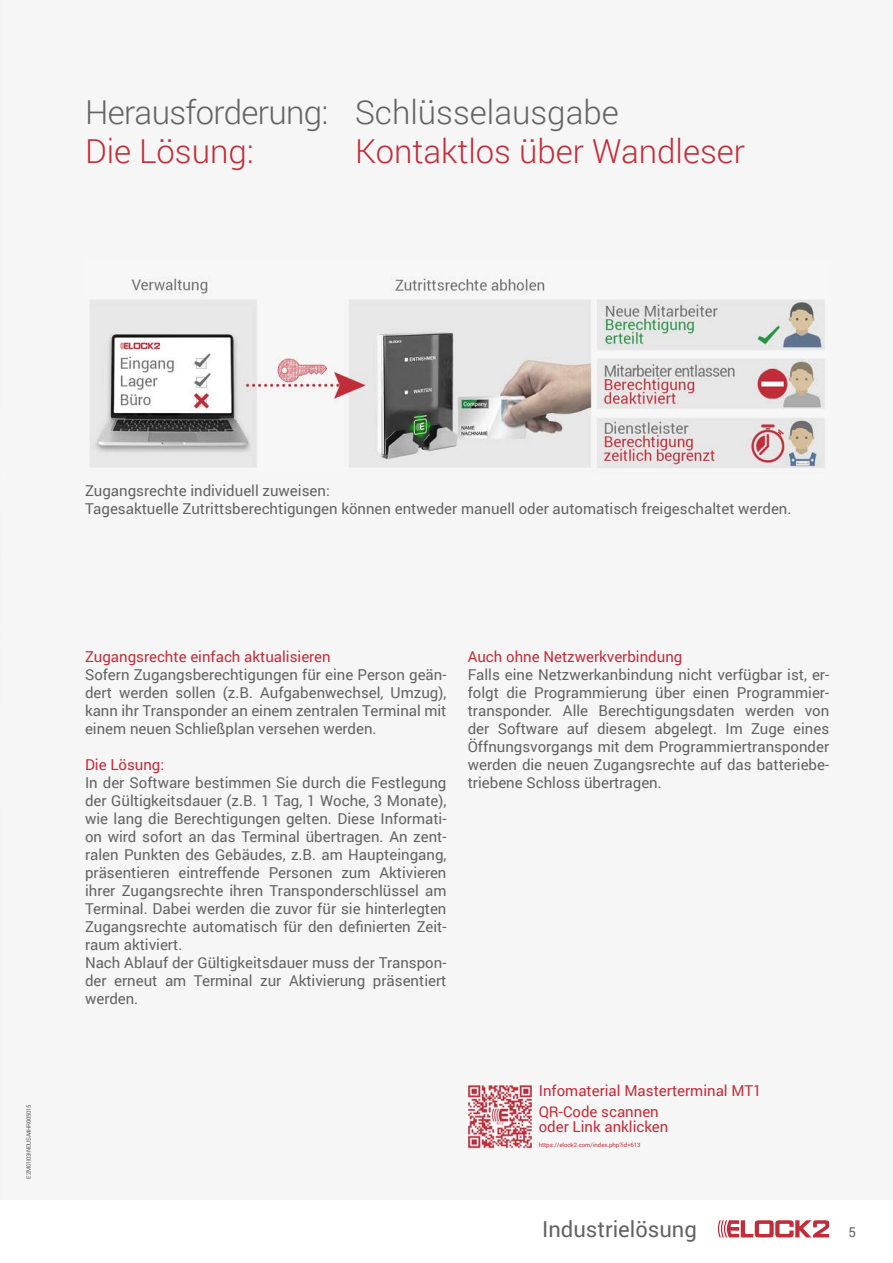
<style>
.page{position:relative;width:893px;height:1263px;background:#fff}
.page>*{position:absolute;margin:0;border:0;box-sizing:border-box;transform-origin:0 0}
.t1{font:300 33px "Roboto";color:#c22d3a}
.t2{font:300 33px "Roboto";color:#636366}
.t3{font:22.05px "Roboto";color:#636366}
.t4{font:15px/18px "Roboto";color:#636366;text-align:justify}
.Absatzformat_1{font:15px "Roboto";color:#c22d3a}
.t5{font:13.5px "Roboto";color:#636366}
.Absatzformat_1-2{font:6px "Roboto";color:#c22d3a}
.t6{font:6px "Roboto";letter-spacing:-.05em;color:#636366}
</style>
<div class="page">
<img style="left:89px;top:276px;width:739px;height:196px">
<svg style="left:718px;top:1220px;width:111px;height:17px"></svg>
<img style="left:468px;top:1084px;width:63px;height:64px">
<p class="t2" style="left:85px;top:89px;width:535px">Herausforderung: Schlüsselausgabe</p>
<p class="t1" style="left:85px;top:129px;width:170px">Die Lösung:</p>
<p class="t1" style="left:355px;top:129px;width:391px">Kontaktlos über Wandleser</p>
<p class="t6" style="left:25px;top:1178px;width:76px;rotate:-90deg">E2M01I03INDUSA4HR005015</p>
<p class="t4" style="left:85px;top:481px;width:246px">Zugangsrechte individuell zuweisen:</p>
<p class="t4" style="left:85px;top:499px;width:708px">Tagesaktuelle Zutrittsberechtigungen können entweder manuell oder automatisch freigeschaltet werden.</p>
<p class="Absatzformat_1" style="left:85px;top:646px;width:247px">Zugangsrechte einfach aktualisieren</p>
<p class="t4" style="left:85px;top:665px;width:363px">Sofern Zugangsberechtigungen für eine Person geän&shy;dert werden sollen (z.B. Aufgabenwechsel, Umzug), kann ihr Transponder an einem zentralen Terminal mit einem neuen Schließplan versehen werden.</p>
<p class="Absatzformat_1" style="left:85px;top:754px;width:81px">Die Lösung:</p>
<p class="t4" style="left:85px;top:773px;width:363px">In der Software bestimmen Sie durch die Festlegung der Gültigkeitsdauer (z.B. 1 Tag, 1 Woche, 3 Monate), wie lang die Berechtigungen gelten. Diese Informati&shy;on wird sofort an das Terminal übertragen. An zent&shy;ralen Punkten des Gebäudes, z.B. am Haupteingang, präsentieren eintreffende Personen zum Aktivieren ihrer Zugangsrechte ihren Transponderschlüssel am Terminal. Dabei werden die zuvor für sie hinterlegten Zugangsrechte automatisch für den definierten Zeit&shy;raum aktiviert.</p>
<p class="t4" style="left:85px;top:953px;width:363px">Nach Ablauf der Gültigkeitsdauer muss der Transpon&shy;der erneut am Terminal zur Aktivierung präsentiert werden.</p>
<p class="Absatzformat_1" style="left:468px;top:646px;width:216px">Auch ohne Netzwerkverbindung</p>
<p class="t4" style="left:468px;top:665px;width:363px">Falls eine Netzwerkanbindung nicht verfügbar ist, er&shy;folgt die Programmierung über einen Programmier&shy;transponder. Alle Berechtigungsdaten werden von der Software auf diesem abgelegt. Im Zuge eines Öffnungsvorgangs mit dem Programmiertransponder werden die neuen Zugangsrechte auf das batteriebe&shy;triebene Schloss übertragen.</p>
<p class="Absatzformat_1" style="left:539px;top:1080px;width:224px">Infomaterial Masterterminal MT1</p>
<p class="Absatzformat_1" style="left:539px;top:1101px;width:122px">QR-Code scannen</p>
<p class="Absatzformat_1" style="left:539px;top:1116px;width:131px">oder Link anklicken</p>
<p class="Absatzformat_1-2" style="left:539px;top:1141px;width:103px">https://elock2.com/index.php?id=613</p>
<h2 class="t3" style="left:542px;top:1214px;width:156px">Industrielösung</h2>
<p class="t5" style="left:848px;top:1223px;width:9px">5</p>
</div>
